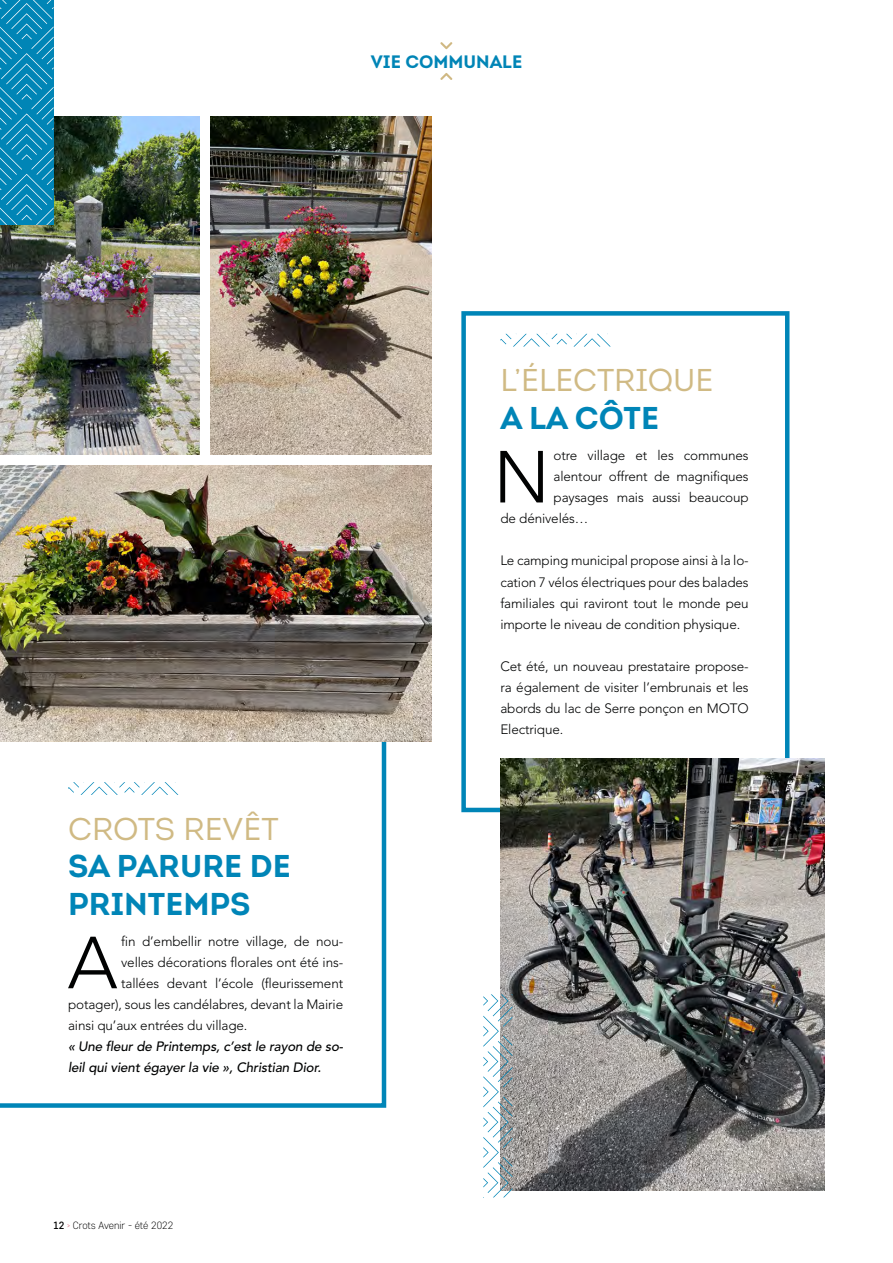
<style>
.page{position:relative;width:893px;height:1263px;background:#fff}
.page>*{position:absolute;margin:0;border:0;box-sizing:border-box;transform-origin:0 0}
.t1{font:300 72.75px "Avenir LT Std";color:#010202}
.t2{font:31.5px/37.5px "Intro Bold Caps";color:#0085b7}
.t3{font:31.5px "Intro Book Caps";color:#d0ba84}
.t4{font:18px "Intro Bold Caps";color:#0085b6}
.t5{font:300 13.5px/21px "Avenir LT Std";letter-spacing:-.01em;color:#010202;text-align:justify}
.t6{font:italic 500 13.5px/21px "Avenir LT Std";letter-spacing:-.01em;color:#010202}
.t7{font:300 10.5px "Core Sans D25";color:#000}
.s1{font-family:"Core Sans D45";font-weight:500}
.s2{color:#d05264}
</style>
<div class="page">
<img style="left:0;top:117px;width:200px;height:338px">
<img style="left:210px;top:117px;width:222px;height:338px">
<div style="left:461px;top:311px;width:328px;height:501px;background:#fff;border:4px solid #0085b7"></div>
<svg style="left:0;top:741px;width:386px;height:367px"></svg>
<svg style="left:440px;top:42px;width:13px;height:7px"></svg>
<svg style="left:440px;top:73px;width:13px;height:7px"></svg>
<svg style="left:0;top:0;width:54px;height:225px;background:#158fbc"></svg>
<svg style="left:68px;top:782px;width:110px;height:13px"></svg>
<svg style="left:500px;top:334px;width:111px;height:13px"></svg>
<img style="left:500px;top:758px;width:325px;height:433px">
<svg style="left:483px;top:994px;width:29px;height:203px"></svg>
<img style="left:0;top:466px;width:432px;height:275px">
<h3 class="t4" style="left:371px;top:50px;width:153px">VIE COMMUNALE</h3>
<h2 class="t3" style="left:68px;top:809px;width:212px">CROTS REVÊT</h2>
<h2 class="t2" style="left:68px;top:847px;width:224px">SA PARURE DE<br>PRINTEMPS</h2>
<h1 class="t1" style="left:68px;top:920px;width:51px">A</h1>
<p class="t5" style="left:121px;top:931px;width:223px">fin d’embellir notre village, de nou-</p>
<p class="t5" style="left:121px;top:952px;width:223px">velles décorations florales ont été ins-</p>
<p class="t5" style="left:121px;top:973px;width:224px">tallées devant l’école (fleurissement</p>
<p class="t5" style="left:68px;top:994px;width:277px">potager), sous les candélabres, devant la Mairie</p>
<p class="t5" style="left:68px;top:1015px;width:181px">ainsi qu’aux entrées du village.</p>
<p class="t6" style="left:68px;top:1036px;width:277px">« Une fleur de Printemps, c’est le rayon de so&shy;leil qui vient égayer la vie », Christian Dior.</p>
<p class="t7" style="left:53px;top:1219px;width:121px"><span class="s1">12</span> <span class="s2">›</span> Crots Avenir - été 2022</p>
<h2 class="t3" style="left:500px;top:361px;width:214px">L’ÉLECTRIQUE</h2>
<h2 class="t2" style="left:500px;top:399px;width:160px">A LA CÔTE</h2>
<h1 class="t1" style="left:493px;top:435px;width:58px">N</h1>
<p class="t5" style="left:554px;top:445px;width:197px">otre village et les communes</p>
<p class="t5" style="left:554px;top:466px;width:197px">alentour offrent de magnifiques</p>
<p class="t5" style="left:554px;top:487px;width:197px">paysages mais aussi beaucoup</p>
<p class="t5" style="left:500px;top:508px;width:89px">de dénivelés…</p>
<p class="t5" style="left:500px;top:550px;width:250px">Le camping municipal propose ainsi à la lo&shy;cation 7 vélos électriques pour des balades familiales qui raviront tout le monde peu importe le niveau de condition physique.</p>
<p class="t5" style="left:500px;top:655px;width:250px">Cet été, un nouveau prestataire propose&shy;ra également de visiter l’embrunais et les abords du lac de Serre ponçon en MOTO Electrique.</p>
</div>
